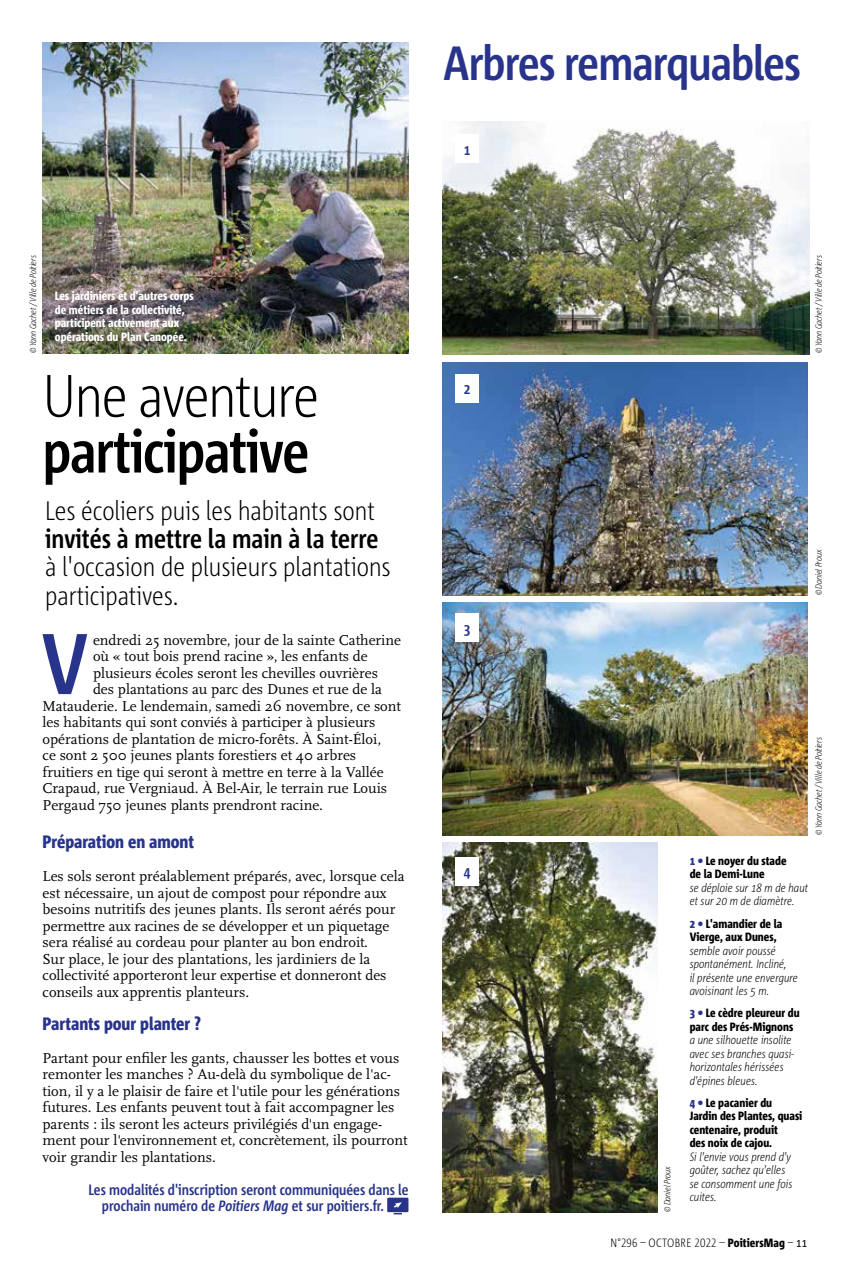
<style>
.page{position:relative;width:851px;height:1276px;background:#fff}
.page>*{position:absolute;margin:0;border:0;box-sizing:border-box;transform-origin:0 0}
.t1{font:700 85.95px "Corpid C1 Cd";color:#28348b}
.t2{font:700 59.7px "Corpid C1 Cd";letter-spacing:-.02em;color:#000}
.t3{font:300 59.7px "Corpid C1 Cd";letter-spacing:-.02em;color:#000}
.t4{font:700 48px "Corpid C1 Cd";letter-spacing:-.02em;color:#28348b}
.t5{font:300 26.7px/28.2px "Corpid C1 Cd";color:#000}
.t6{font:700 26.7px "Corpid C1 Cd";color:#000}
.t7{font:800 18px "Corpid C1 Cd";color:#28348b}
.t8{font:15px/16.5px "Scala OT";color:#000}
.t9{font:700 15px/16.5px "Corpid C1 Cd";color:#28348b}
.t10{font:italic 300 12px/13.5px "Corpid C1 Cd";color:#000}
.t11{font:800 12px/13.5px "Corpid C1 Cd";color:#000}
.t12{font:800 12px/13.5px "Corpid C1 Cd";color:#fff}
.t13{font:300 12px "Corpid C1 Cd";letter-spacing:.01em;color:#000}
.t14{font:italic 300 9px "Corpid C1 Cd";letter-spacing:-.02em;color:#000}
.s1{font-style:italic}
.s2{color:#28348b}
.s3{font-weight:800}
.s4{font-weight:400}
</style>
<div class="page">
<img style="left:43px;top:43px;width:365px;height:310px">
<div style="left:387px;top:1197px;width:21px;height:15px;background:#28348b"></div>
<svg style="left:393px;top:1202px;width:9px;height:12px"></svg>
<img style="left:442px;top:122px;width:367px;height:232px">
<img style="left:442px;top:363px;width:365px;height:232px">
<img style="left:442px;top:602px;width:365px;height:233px">
<img style="left:442px;top:843px;width:215px;height:369px">
<div style="left:455px;top:134px;width:24px;height:29px;background:#fff"></div>
<div style="left:455px;top:374px;width:24px;height:28px;background:#fff"></div>
<div style="left:455px;top:613px;width:24px;height:29px;background:#fff"></div>
<div style="left:455px;top:857px;width:24px;height:28px;background:#fff"></div>
<h3 class="t4" style="left:443px;top:33px;width:359px">Arbres remarquables</h3>
<p class="t9" style="left:463px;top:141px;width:8px">1</p>
<p class="t14" style="left:27px;top:353px;width:99px;rotate:-90deg">© Yann Gachet /Ville de Poitiers</p>
<p class="t14" style="left:812px;top:353px;width:99px;rotate:-90deg">© Yann Gachet /Ville de Poitiers</p>
<p class="t12" style="left:55px;top:289px;width:140px">Les jardiniers et d'autres corps de métiers de la collectivité, participent activement aux opérations du Plan Canopée.</p>
<h2 class="t3" style="left:43px;top:358px;width:278px">Une aventure</h2>
<h2 class="t2" style="left:43px;top:414px;width:268px">participative</h2>
<h3 class="t5" style="left:45px;top:496px;width:331px">Les écoliers puis les habitants sont</h3>
<h3 class="t6" style="left:45px;top:522px;width:335px">invités à mettre la main à la terre</h3>
<h3 class="t5" style="left:45px;top:552px;width:347px">à l'occasion de plusieurs plantations participatives.</h3>
<h1 class="t1" style="left:42px;top:610px;width:47px">V</h1>
<p class="t8" style="left:93px;top:632px;width:309px">endredi 25 novembre, jour de la sainte Catherine</p>
<p class="t8" style="left:93px;top:648px;width:276px">où « tout bois prend racine », les enfants de</p>
<p class="t8" style="left:93px;top:665px;width:286px">plusieurs écoles seront les chevilles ouvrières</p>
<p class="t8" style="left:93px;top:681px;width:290px">des plantations au parc des Dunes et rue de la</p>
<p class="t8" style="left:43px;top:698px;width:360px">Matauderie. Le lendemain, samedi 26 novembre, ce sont</p>
<p class="t8" style="left:43px;top:714px;width:334px">les habitants qui sont conviés à participer à plusieurs</p>
<p class="t8" style="left:43px;top:731px;width:340px">opérations de plantation de micro-forêts. À Saint-Éloi,</p>
<p class="t8" style="left:43px;top:747px;width:315px">ce sont 2 500 jeunes plants forestiers et 40 arbres</p>
<p class="t8" style="left:43px;top:764px;width:342px">fruitiers en tige qui seront à mettre en terre à la Vallée</p>
<p class="t8" style="left:43px;top:780px;width:346px">Crapaud, rue Vergniaud. À Bel-Air, le terrain rue Louis</p>
<p class="t8" style="left:43px;top:797px;width:282px">Pergaud 750 jeunes plants prendront racine.</p>
<p class="t7" style="left:43px;top:830px;width:153px">Préparation en amont</p>
<p class="t8" style="left:43px;top:868px;width:363px">Les sols seront préalablement préparés, avec, lorsque cela est nécessaire, un ajout de compost pour répondre aux besoins nutritifs des jeunes plants. Ils seront aérés pour permettre aux racines de se développer et un piquetage sera réalisé au cordeau pour planter au bon endroit.<br>Sur place, le jour des plantations, les jardiniers de la collectivité apporteront leur expertise et donneront des conseils aux apprentis planteurs.</p>
<p class="t7" style="left:43px;top:1012px;width:160px">Partants pour planter ?</p>
<p class="t8" style="left:43px;top:1050px;width:366px">Partant pour enfiler les gants, chausser les bottes et vous remonter les manches ? Au-delà du symbolique de l'ac&shy;tion, il y a le plaisir de faire et l'utile pour les générations futures. Les enfants peuvent tout à fait accompagner les parents : ils seront les acteurs privilégiés d'un engage&shy;ment pour l'environnement et, concrètement, ils pourront voir grandir les plantations.</p>
<p class="t9" style="left:102px;top:1180px;width:308px;text-indent:-13px">Les modalités d'inscription seront communiquées dans le prochain numéro de <span class="s1">Poitiers Mag</span> et sur poitiers.fr.</p>
<p class="t9" style="left:463px;top:380px;width:8px">2</p>
<p class="t9" style="left:463px;top:619px;width:8px">3</p>
<p class="t9" style="left:463px;top:863px;width:8px">4</p>
<p class="t14" style="left:812px;top:595px;width:47px;rotate:-90deg">© Daniel Proux</p>
<p class="t14" style="left:661px;top:1212px;width:47px;rotate:-90deg">© Daniel Proux</p>
<p class="t14" style="left:812px;top:835px;width:99px;rotate:-90deg">© Yann Gachet /Ville de Poitiers</p>
<p class="t11" style="left:689px;top:853px;width:98px"><span class="s2">1 •</span> Le noyer du stade de la Demi-Lune</p>
<p class="t10" style="left:689px;top:880px;width:120px">se déploie sur 18 m de haut et sur 20 m de diamètre.</p>
<p class="t11" style="left:689px;top:916px;width:94px"><span class="s2">2 •</span> L'amandier de la<br>Vierge, aux Dunes,</p>
<p class="t10" style="left:689px;top:943px;width:110px">semble avoir poussé spontanément. Incliné,<br>il présente une envergure avoisinant les 5 m.</p>
<p class="t11" style="left:689px;top:1005px;width:111px"><span class="s2">3 •</span> Le cèdre pleureur du parc des Prés-Mignons</p>
<p class="t10" style="left:689px;top:1032px;width:106px">a une silhouette insolite avec ses branches quasi&shy;horizontales hérissées d'épines bleues.</p>
<p class="t11" style="left:689px;top:1095px;width:114px"><span class="s2">4 •</span> Le pacanier du<br>Jardin des Plantes, quasi centenaire, produit<br>des noix de cajou.</p>
<p class="t10" style="left:689px;top:1149px;width:104px">Si l'envie vous prend d'y goûter, sachez qu'elles se consomment une fois cuites.</p>
<p class="t13" style="left:610px;top:1235px;width:198px">N°296 – OCTOBRE 2022 – <span class="s3">PoitiersMag</span> – <span class="s4">11</span></p>
</div>
